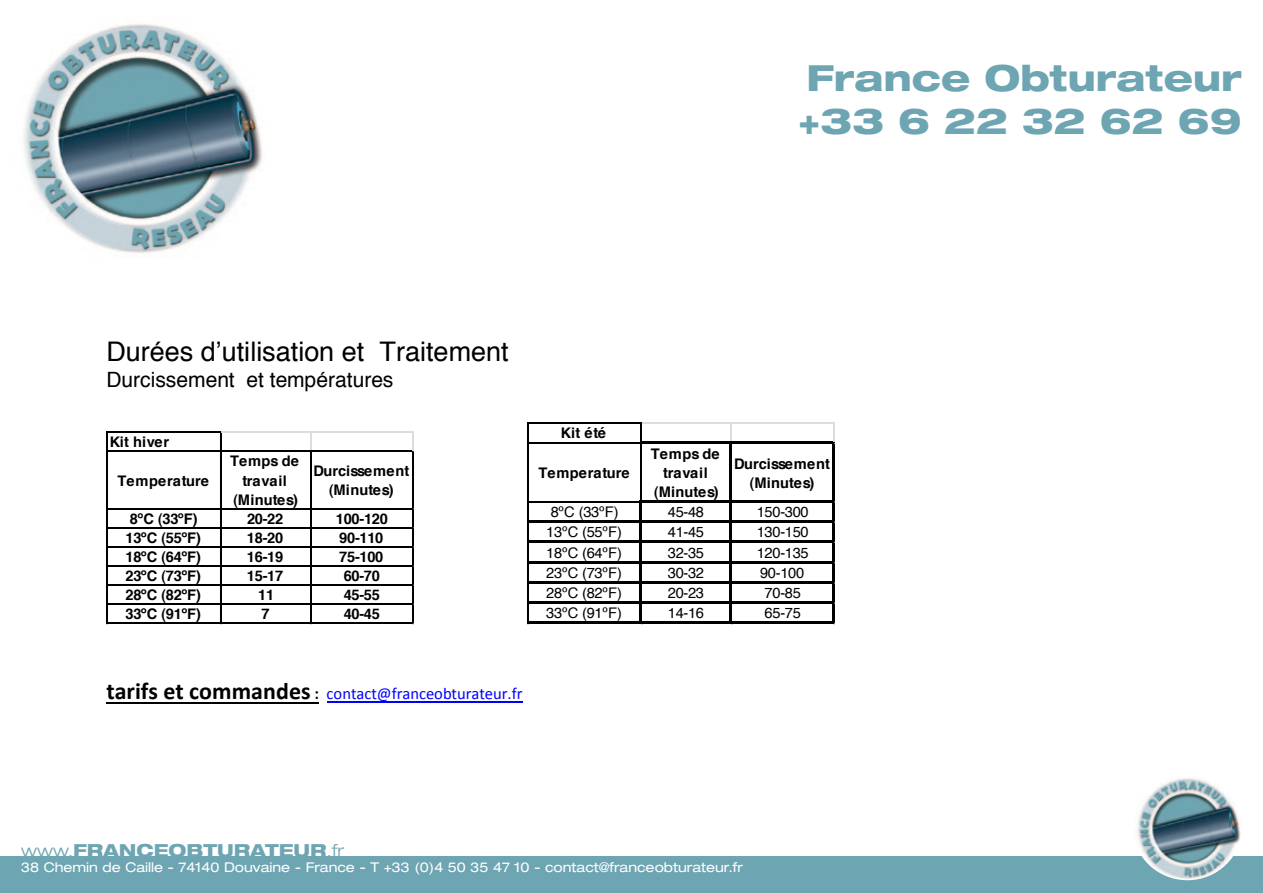
<style>
.page{position:relative;width:1263px;height:893px;background:#fff}
.page>*{position:absolute;margin:0;border:0;box-sizing:border-box;transform-origin:0 0}
.t1{font:800 expanded 36px/43.2px "Helvetica Neue LT Pro";color:#6ea5b2}
.t2{font:27px "Helvetica";color:#000}
.t3{font:21px "Helvetica";color:#000}
.t4{font:800 expanded 18px "Helvetica Neue LT Pro";color:#6ea5b2}
.t5{font:16.5px "Calibri";color:#00f}
.t6{font:700 14.55px/19.2px "Helvetica";letter-spacing:.005em;color:#000;text-align:center}
.t7{font:14.55px "Helvetica";letter-spacing:-.02em;color:#000}
.t8{font:700 14.55px "Helvetica";letter-spacing:-.02em;color:#000}
.t9{font:expanded 13.5px "Helvetica Neue LT Pro";color:#fff}
.s1{font-family:"Arial"}
.s2{font-weight:700;font-size:24px;color:#000}
.s3{font-weight:700;color:#000}
.s4{font-weight:300}
</style>
<div class="page">
<img style="left:23px;top:24px;width:239px;height:229px">
<div style="left:0;top:857px;width:1263px;height:36px;background:#6ea5b2"></div>
<img style="left:1133px;top:778px;width:109px;height:102px">
<hr style="left:106px;top:702px;width:213px;height:1px;background:#000">
<hr style="left:327px;top:701px;width:195px;height:1px;background:#00f">
<hr style="left:107px;top:432px;width:114px;height:1px;background:#000">
<svg style="left:310px;top:433px;width:1px;height:18px"></svg>
<hr style="left:107px;top:451px;width:306px;height:1px;background:#000">
<hr style="left:107px;top:508px;width:306px;height:1px;background:#000">
<hr style="left:107px;top:527px;width:306px;height:1px;background:#000">
<hr style="left:107px;top:546px;width:306px;height:1px;background:#000">
<hr style="left:107px;top:565px;width:306px;height:2px;background:#000">
<hr style="left:107px;top:585px;width:306px;height:1px;background:#000">
<hr style="left:107px;top:604px;width:306px;height:1px;background:#000">
<hr style="left:106px;top:432px;width:1px;height:192px;background:#000">
<hr style="left:220px;top:433px;width:1px;height:191px;background:#000">
<hr style="left:310px;top:452px;width:1px;height:172px;background:#000">
<hr style="left:107px;top:623px;width:306px;height:1px;background:#000">
<hr style="left:412px;top:452px;width:1px;height:172px;background:#000">
<hr style="left:221px;top:432px;width:192px;height:1px;background:#dadcdd">
<svg style="left:412px;top:432px;width:2px;height:20px"></svg>
<hr style="left:528px;top:423px;width:114px;height:1px;background:#000">
<hr style="left:528px;top:443px;width:113px;height:1px;background:#000">
<svg style="left:641px;top:424px;width:1px;height:18px"></svg>
<svg style="left:731px;top:424px;width:1px;height:18px"></svg>
<hr style="left:641px;top:442px;width:193px;height:2px;background:#000">
<hr style="left:527px;top:423px;width:1px;height:78px;background:#000">
<hr style="left:528px;top:501px;width:112px;height:1px;background:#000">
<hr style="left:641px;top:444px;width:1px;height:56px;background:#000">
<hr style="left:642px;top:500px;width:192px;height:2px;background:#000">
<hr style="left:528px;top:520px;width:306px;height:3px;background:#000">
<hr style="left:528px;top:541px;width:306px;height:2px;background:#000">
<hr style="left:528px;top:561px;width:306px;height:2px;background:#000">
<hr style="left:528px;top:581px;width:306px;height:2px;background:#000">
<hr style="left:528px;top:601px;width:306px;height:3px;background:#000">
<hr style="left:527px;top:501px;width:1px;height:123px;background:#000">
<hr style="left:640px;top:500px;width:2px;height:124px;background:#000">
<hr style="left:730px;top:444px;width:2px;height:180px;background:#000">
<hr style="left:528px;top:622px;width:306px;height:2px;background:#000">
<hr style="left:832px;top:444px;width:2px;height:180px;background:#000">
<hr style="left:642px;top:423px;width:192px;height:1px;background:#dadcdd">
<svg style="left:833px;top:423px;width:2px;height:21px"></svg>
<h1 class="t1" style="left:798px;top:55px;width:445px">France Obturateur +33 6 22 32 62 69</h1>
<p class="t2" style="left:106px;top:329px;width:404px">Durées d<span class="s1">’</span>utilisation et Traitement</p>
<p class="t3" style="left:106px;top:362px;width:289px">Durcissement et températures</p>
<p class="t6" style="left:110px;top:432px;width:61px">Kit hiver</p>
<p class="t6" style="left:118px;top:470px;width:93px">Temperature</p>
<p class="t6" style="left:230px;top:451px;width:70px">Temps de travail (Minutes)</p>
<p class="t6" style="left:313px;top:460px;width:97px">Durcissement (Minutes)</p>
<p class="t6" style="left:130px;top:508px;width:69px">8ºC (33ºF)</p>
<p class="t6" style="left:247px;top:508px;width:38px">20-22</p>
<p class="t6" style="left:336px;top:508px;width:54px">100-120</p>
<p class="t8" style="left:125px;top:525px;width:77px">13ºC (55ºF)</p>
<p class="t6" style="left:247px;top:527px;width:38px">18-20</p>
<p class="t6" style="left:339px;top:527px;width:46px">90-110</p>
<p class="t8" style="left:125px;top:544px;width:77px">18ºC (64ºF)</p>
<p class="t6" style="left:247px;top:547px;width:38px">16-19</p>
<p class="t6" style="left:339px;top:547px;width:46px">75-100</p>
<p class="t8" style="left:125px;top:563px;width:77px">23ºC (73ºF)</p>
<p class="t6" style="left:247px;top:566px;width:38px">15-17</p>
<p class="t6" style="left:344px;top:566px;width:38px">60-70</p>
<p class="t8" style="left:125px;top:582px;width:77px">28ºC (82ºF)</p>
<p class="t6" style="left:258px;top:585px;width:18px">11</p>
<p class="t6" style="left:344px;top:585px;width:38px">45-55</p>
<p class="t8" style="left:125px;top:601px;width:77px">33ºC (91ºF)</p>
<p class="t6" style="left:262px;top:604px;width:10px">7</p>
<p class="t6" style="left:344px;top:604px;width:38px">40-45</p>
<p class="t6" style="left:561px;top:423px;width:47px">Kit été</p>
<p class="t6" style="left:538px;top:462px;width:93px">Temperature</p>
<p class="t6" style="left:651px;top:443px;width:70px">Temps de travail (Minutes)</p>
<p class="t6" style="left:734px;top:453px;width:97px">Durcissement (Minutes)</p>
<p class="t7" style="left:551px;top:500px;width:69px">8ºC (33ºF)</p>
<p class="t7" style="left:668px;top:500px;width:38px">45-48</p>
<p class="t7" style="left:757px;top:500px;width:54px">150-300</p>
<p class="t7" style="left:546px;top:520px;width:77px">13ºC (55ºF)</p>
<p class="t7" style="left:668px;top:520px;width:38px">41-45</p>
<p class="t7" style="left:757px;top:520px;width:54px">130-150</p>
<p class="t7" style="left:546px;top:540px;width:77px">18ºC (64ºF)</p>
<p class="t7" style="left:668px;top:540px;width:38px">32-35</p>
<p class="t7" style="left:757px;top:540px;width:54px">120-135</p>
<p class="t7" style="left:546px;top:560px;width:77px">23ºC (73ºF)</p>
<p class="t7" style="left:668px;top:560px;width:38px">30-32</p>
<p class="t7" style="left:760px;top:560px;width:46px">90-100</p>
<p class="t7" style="left:546px;top:581px;width:77px">28ºC (82ºF)</p>
<p class="t7" style="left:668px;top:581px;width:38px">20-23</p>
<p class="t7" style="left:764px;top:581px;width:38px">70-85</p>
<p class="t7" style="left:546px;top:601px;width:77px">33ºC (91ºF)</p>
<p class="t7" style="left:668px;top:601px;width:38px">14-16</p>
<p class="t7" style="left:764px;top:601px;width:38px">65-75</p>
<p class="t5" style="left:106px;top:683px;width:418px"><span class="s2">tarifs et commandes</span> <span class="s3">:</span> contact@franceobturateur.fr</p>
<p class="t4" style="left:21px;top:839px;width:324px"><span class="s4">www.</span>FRANCEOBTURATEUR<span class="s4">.fr</span></p>
<p class="t9" style="left:21px;top:859px;width:723px">38 Chemin de Caille - 74140 Douvaine - France - T +33 (0)4 50 35 47 10 - contact@franceobturateur.fr</p>
</div>
